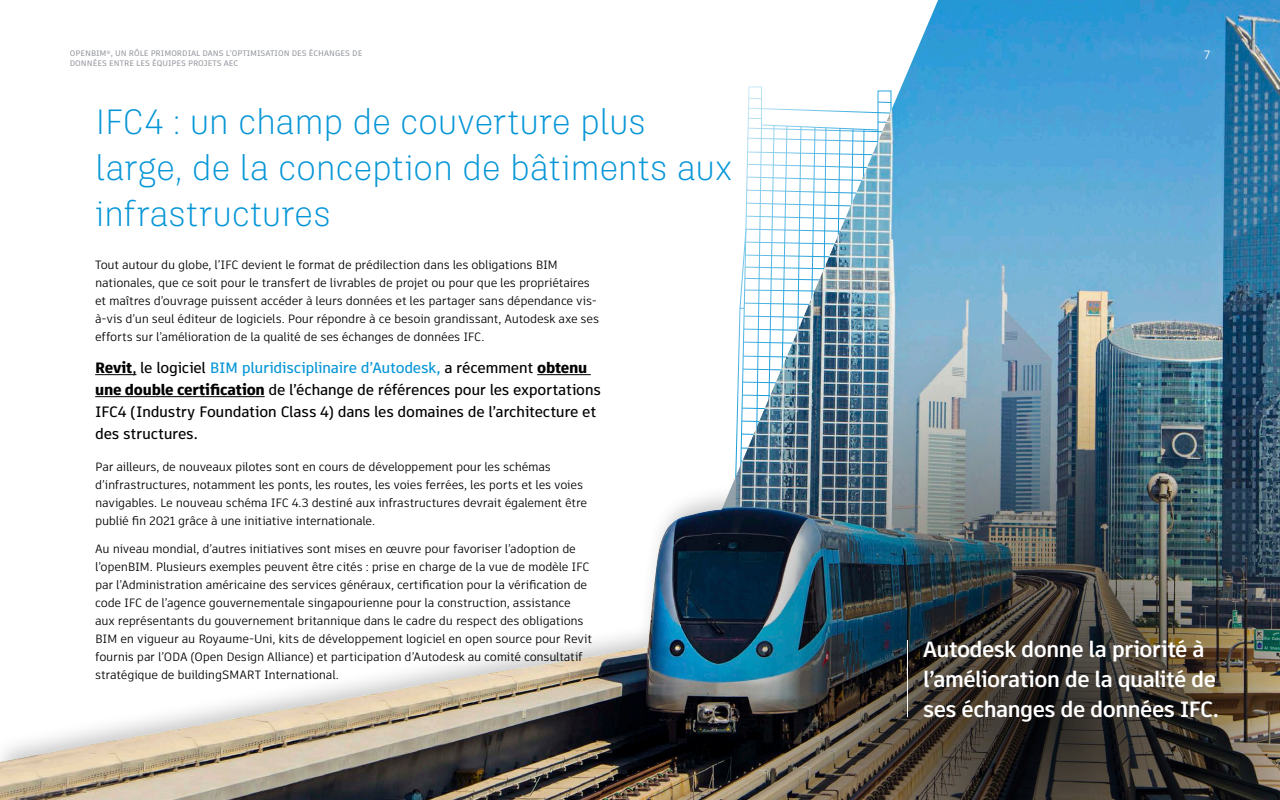
<style>
.page{position:relative;width:1280px;height:800px;background:#fff}
.page>*{position:absolute;margin:0;border:0;box-sizing:border-box;transform-origin:0 0}
.t1{font:300 35px/46px "Artifakt Legend";letter-spacing:-.02em;color:#0696d7}
.Pull_out_2{font:700 22px/30px "Artifakt Element";letter-spacing:-.035em;color:#fff}
.Pull_out{font:500 15px/22px "Artifakt Element";letter-spacing:-.025em;color:#000}
.Body{font:12px/18px "Artifakt Element";letter-spacing:-.025em;color:#000}
.t2{font:12px "Artifakt Element";color:#fff}
.t3{font:500 8px/9.6px "Artifakt Element";color:#989ba2}
.s1{font-weight:900}
.s2{color:#0696d7}
</style>
<div class="page">
<img style="left:0;top:641px;width:599px;height:159px">
<img style="left:740px;top:0;width:540px;height:296px">
<img style="left:599px;top:296px;width:681px;height:504px">
<hr style="left:95px;top:374px;width:41px;height:1px;background:#000">
<hr style="left:537px;top:374px;width:54px;height:1px;background:#000">
<hr style="left:95px;top:396px;width:170px;height:1px;background:#000">
<hr style="left:907px;top:640px;width:1px;height:77px;background:#fff">
<p class="t3" style="left:70px;top:49px;width:294px">OPENBIM<sup>®</sup>, UN RÔLE PRIMORDIAL DANS L’OPTIMISATION DES ÉCHANGES DE<br>DONNÉES ENTRE LES ÉQUIPES PROJETS AEC</p>
<p class="t1" style="left:95px;top:98px;width:639px">IFC4 : un champ de couverture plus large, de la conception de bâtiments aux infrastructures</p>
<p class="Body" style="left:95px;top:256px;width:506px">Tout autour du globe, l’IFC devient le format de prédilection dans les obligations BIM nationales, que ce soit pour le transfert de livrables de projet ou pour que les propriétaires et maîtres d’ouvrage puissent accéder à leurs données et les partager sans dépendance vis&shy;à-vis d’un seul éditeur de logiciels. Pour répondre à ce besoin grandissant, Autodesk axe ses efforts sur l’amélioration de la qualité de ses échanges de données IFC.</p>
<p class="Pull_out" style="left:95px;top:357px;width:507px"><span class="s1">Revit</span>, le logiciel <span class="s2">BIM pluridisciplinaire d’Autodesk,</span> a récemment <span class="s1">obtenu une double certification</span> de l’échange de références pour les exportations IFC4 (Industry Foundation Class 4) dans les domaines de l’architecture et des structures.</p>
<p class="Body" style="left:95px;top:458px;width:494px">Par ailleurs, de nouveaux pilotes sont en cours de développement pour les schémas d’infrastructures, notamment les ponts, les routes, les voies ferrées, les ports et les voies navigables. Le nouveau schéma IFC 4.3 destiné aux infrastructures devrait également être publié fin 2021 grâce à une initiative internationale.</p>
<p class="Body" style="left:95px;top:540px;width:498px">Au niveau mondial, d’autres initiatives sont mises en œuvre pour favoriser l’adoption de l’openBIM. Plusieurs exemples peuvent être cités : prise en charge de la vue de modèle IFC par l’Administration américaine des services généraux, certification pour la vérification de code IFC de l’agence gouvernementale singapourienne pour la construction, assistance aux représentants du gouvernement britannique dans le cadre du respect des obligations BIM en vigueur au Royaume-Uni, kits de développement logiciel en open source pour Revit fournis par l’ODA (Open Design Alliance) et participation d’Autodesk au comité consultatif stratégique de buildingSMART International.</p>
<p class="t2" style="left:1204px;top:47px;width:8px">7</p>
<p class="Pull_out_2" style="left:923px;top:634px;width:297px">Autodesk donne la priorité à l’amélioration de la qualité de ses échanges de données IFC.</p>
</div>
